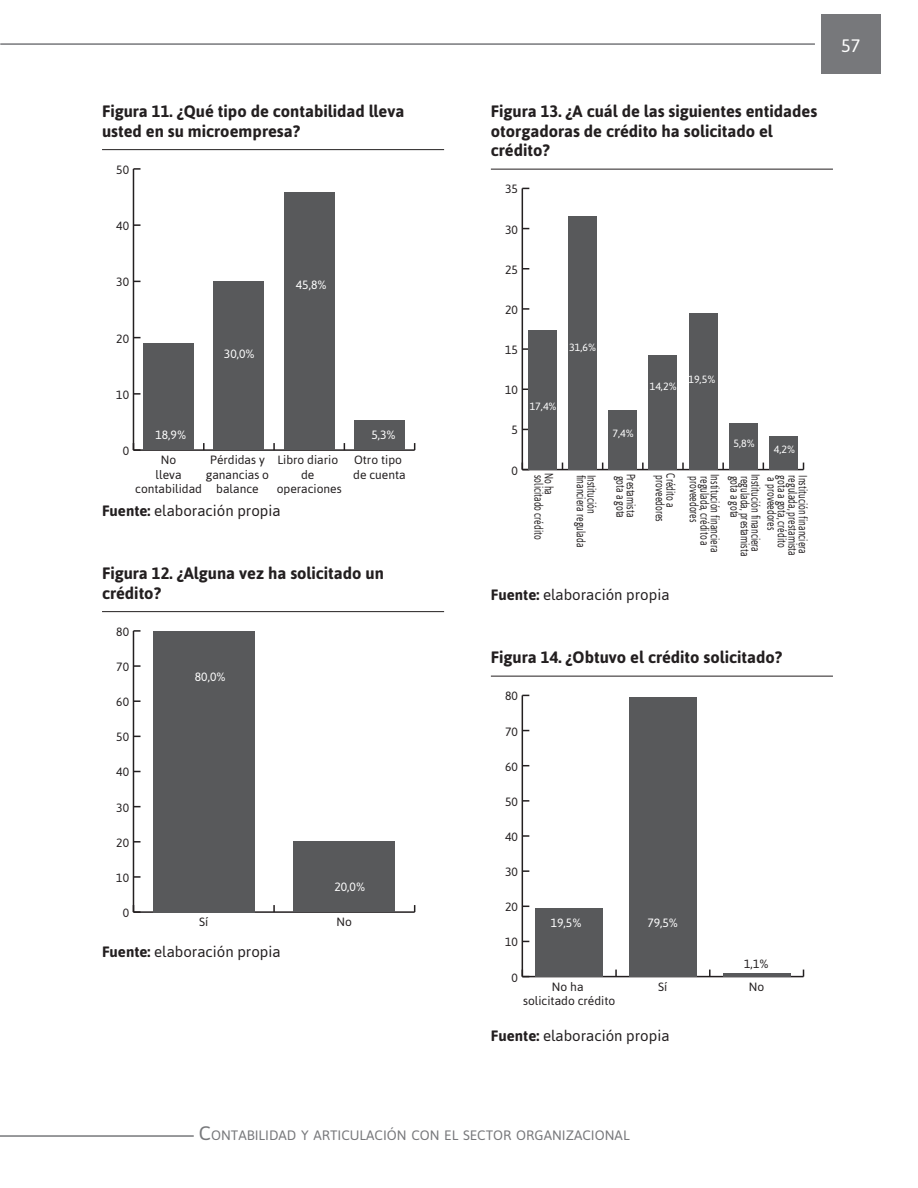
<style>
.page{position:relative;width:918px;height:1188px;background:#fff}
.page>*{position:absolute;margin:0;border:0;box-sizing:border-box;transform-origin:0 0}
.t1{font:18px "Asap";color:#fff}
.t2{font:700 16.5px/19.5px "Asap";color:#231f20}
.t3{font:15px "Asap";color:#231f20}
.t4{font:13.65px "Asap";color:#77787b}
.t5{font:12px "Asap";color:#231f20;scale:.7 1}
.t6{font:12px/14.4px "Asap";color:#231f20;text-align:center}
.t7{font:12px "Asap";color:#fff}
.t8{font:10.5px "Asap";color:#fff}
.s1{font-weight:700}
.s2{font-size:19.5px}
</style>
<div class="page">
<div style="left:821px;top:14px;width:60px;height:59px;background:#77787b"></div>
<hr style="left:0;top:43px;width:815px;height:2px;background:#77787b">
<hr style="left:0;top:1135px;width:194px;height:2px;background:#77787b">
<hr style="left:102px;top:149px;width:342px;height:1px;background:#231f20">
<hr style="left:102px;top:611px;width:342px;height:1px;background:#231f20">
<hr style="left:133px;top:449px;width:282px;height:2px;background:#231f20">
<svg style="left:203px;top:443px;width:2px;height:7px"></svg>
<svg style="left:273px;top:443px;width:2px;height:7px"></svg>
<hr style="left:133px;top:169px;width:1px;height:281px;background:#231f20">
<svg style="left:133px;top:443px;width:8px;height:8px"></svg>
<svg style="left:134px;top:393px;width:7px;height:2px"></svg>
<svg style="left:134px;top:224px;width:7px;height:2px"></svg>
<svg style="left:133px;top:168px;width:8px;height:2px"></svg>
<div style="left:143px;top:344px;width:51px;height:106px;background:#58595b"></div>
<div style="left:214px;top:281px;width:50px;height:169px;background:#58595b"></div>
<div style="left:284px;top:193px;width:51px;height:257px;background:#58595b"></div>
<div style="left:354px;top:420px;width:51px;height:30px;background:#58595b"></div>
<hr style="left:133px;top:911px;width:282px;height:2px;background:#231f20">
<svg style="left:273px;top:905px;width:2px;height:7px"></svg>
<hr style="left:133px;top:631px;width:1px;height:281px;background:#231f20">
<svg style="left:133px;top:905px;width:8px;height:8px"></svg>
<svg style="left:134px;top:876px;width:7px;height:2px"></svg>
<svg style="left:134px;top:841px;width:7px;height:2px"></svg>
<svg style="left:134px;top:700px;width:7px;height:2px"></svg>
<svg style="left:134px;top:665px;width:7px;height:2px"></svg>
<svg style="left:133px;top:630px;width:8px;height:2px"></svg>
<div style="left:153px;top:631px;width:101px;height:281px;background:#58595b"></div>
<div style="left:294px;top:842px;width:101px;height:70px;background:#58595b"></div>
<hr style="left:491px;top:169px;width:342px;height:1px;background:#231f20">
<hr style="left:491px;top:676px;width:342px;height:1px;background:#231f20">
<hr style="left:522px;top:469px;width:282px;height:1px;background:#231f20">
<svg style="left:642px;top:463px;width:2px;height:6px"></svg>
<svg style="left:682px;top:463px;width:2px;height:6px"></svg>
<svg style="left:722px;top:463px;width:2px;height:6px"></svg>
<hr style="left:522px;top:188px;width:1px;height:282px;background:#231f20">
<svg style="left:523px;top:308px;width:6px;height:2px"></svg>
<svg style="left:523px;top:268px;width:6px;height:2px"></svg>
<div style="left:528px;top:330px;width:29px;height:140px;background:#58595b"></div>
<div style="left:568px;top:216px;width:29px;height:254px;background:#58595b"></div>
<div style="left:608px;top:410px;width:29px;height:60px;background:#58595b"></div>
<div style="left:648px;top:356px;width:29px;height:114px;background:#58595b"></div>
<div style="left:689px;top:313px;width:29px;height:157px;background:#58595b"></div>
<div style="left:729px;top:423px;width:29px;height:47px;background:#58595b"></div>
<div style="left:769px;top:436px;width:29px;height:34px;background:#58595b"></div>
<hr style="left:522px;top:976px;width:282px;height:1px;background:#231f20">
<svg style="left:615px;top:970px;width:2px;height:6px"></svg>
<svg style="left:709px;top:970px;width:2px;height:6px"></svg>
<hr style="left:522px;top:695px;width:1px;height:282px;background:#231f20">
<svg style="left:523px;top:870px;width:6px;height:2px"></svg>
<svg style="left:523px;top:835px;width:6px;height:2px"></svg>
<svg style="left:523px;top:800px;width:6px;height:2px"></svg>
<div style="left:535px;top:908px;width:68px;height:69px;background:#58595b"></div>
<div style="left:629px;top:697px;width:68px;height:280px;background:#58595b"></div>
<hr style="left:723px;top:973px;width:67px;height:4px;background:#58595b">
<h2 class="t2" style="left:102px;top:101px;width:304px">Figura 11. ¿Qué tipo de contabilidad lleva usted en su microempresa?</h2>
<p class="t6" style="left:116px;top:162px;width:14px">50</p>
<p class="t6" style="left:116px;top:219px;width:14px">40</p>
<p class="t6" style="left:116px;top:275px;width:14px">30</p>
<p class="t7" style="left:296px;top:278px;width:32px">45,8%</p>
<p class="t6" style="left:116px;top:331px;width:14px">20</p>
<p class="t6" style="left:116px;top:387px;width:14px">10</p>
<p class="t7" style="left:224px;top:347px;width:32px">30,0%</p>
<p class="t7" style="left:155px;top:428px;width:32px">18,9%</p>
<p class="t6" style="left:123px;top:444px;width:8px">0</p>
<p class="t6" style="left:206px;top:453px;width:65px">Pérdidas y ganancias o balance</p>
<p class="t6" style="left:135px;top:453px;width:68px">No<br>lleva contabilidad</p>
<p class="t6" style="left:277px;top:453px;width:67px">Libro diario de operaciones</p>
<p class="t3" style="left:102px;top:502px;width:180px"><span class="s1">Fuente:</span> elaboración propia</p>
<p class="t7" style="left:371px;top:428px;width:26px">5,3%</p>
<p class="t6" style="left:353px;top:453px;width:54px;text-align:left">Otro tipo de cuenta</p>
<h2 class="t2" style="left:102px;top:563px;width:283px">Figura 12. ¿Alguna vez ha solicitado un crédito?</h2>
<p class="t6" style="left:116px;top:624px;width:14px">80</p>
<p class="t6" style="left:116px;top:659px;width:14px">70</p>
<p class="t6" style="left:116px;top:695px;width:14px">60</p>
<p class="t6" style="left:116px;top:730px;width:14px">50</p>
<p class="t6" style="left:116px;top:765px;width:14px">40</p>
<p class="t6" style="left:116px;top:800px;width:14px">30</p>
<p class="t6" style="left:116px;top:835px;width:14px">20</p>
<p class="t6" style="left:116px;top:870px;width:14px">10</p>
<p class="t6" style="left:123px;top:906px;width:8px">0</p>
<p class="t7" style="left:195px;top:670px;width:32px">80,0%</p>
<p class="t7" style="left:334px;top:880px;width:32px">20,0%</p>
<p class="t6" style="left:199px;top:915px;width:11px">Sí</p>
<p class="t6" style="left:337px;top:915px;width:17px">No</p>
<p class="t3" style="left:102px;top:943px;width:180px"><span class="s1">Fuente:</span> elaboración propia</p>
<h2 class="t2" style="left:491px;top:101px;width:328px">Figura 13. ¿A cuál de las siguientes entidades otorgadoras de crédito ha solicitado el crédito?</h2>
<p class="t6" style="left:505px;top:182px;width:14px">35</p>
<p class="t6" style="left:505px;top:222px;width:14px">30</p>
<p class="t6" style="left:505px;top:262px;width:14px">25</p>
<p class="t6" style="left:505px;top:302px;width:14px">20</p>
<p class="t6" style="left:505px;top:342px;width:14px">15</p>
<p class="t6" style="left:505px;top:383px;width:14px">10</p>
<p class="t6" style="left:512px;top:423px;width:8px">5</p>
<p class="t6" style="left:512px;top:463px;width:8px">0</p>
<p class="t8" style="left:569px;top:342px;width:28px">31,6%</p>
<p class="t8" style="left:530px;top:400px;width:28px">17,4%</p>
<p class="t8" style="left:613px;top:427px;width:23px">7,4%</p>
<p class="t8" style="left:650px;top:381px;width:28px">14,2%</p>
<p class="t8" style="left:688px;top:373px;width:28px">19,5%</p>
<p class="t8" style="left:734px;top:438px;width:23px">5,8%</p>
<p class="t8" style="left:774px;top:444px;width:23px">4,2%</p>
<p class="t5" style="left:546px;top:475px;width:94px;rotate:90deg">solicitado crédito</p>
<p class="t5" style="left:556px;top:473px;width:33px;rotate:90deg">No ha</p>
<p class="t5" style="left:588px;top:475px;width:105px;rotate:90deg">financiera regulada</p>
<p class="t5" style="left:599px;top:475px;width:57px;rotate:90deg">Institución</p>
<p class="t5" style="left:628px;top:476px;width:62px;rotate:90deg">gota a gota</p>
<p class="t5" style="left:638px;top:474px;width:64px;rotate:90deg">Prestamista</p>
<p class="t5" style="left:667px;top:475px;width:68px;rotate:90deg">proveedores</p>
<p class="t5" style="left:678px;top:473px;width:50px;rotate:90deg">Crédito a</p>
<p class="t5" style="left:701px;top:476px;width:68px;rotate:90deg">proveedores</p>
<p class="t5" style="left:712px;top:476px;width:101px;rotate:90deg">regulada, crédito a</p>
<p class="t5" style="left:722px;top:474px;width:113px;rotate:90deg">Institución financiera</p>
<p class="t5" style="left:742px;top:476px;width:62px;rotate:90deg">gota a gota</p>
<p class="t5" style="left:752px;top:476px;width:117px;rotate:90deg">regulada, prestamista</p>
<p class="t5" style="left:763px;top:474px;width:113px;rotate:90deg">Institución financiera</p>
<p class="t5" style="left:779px;top:477px;width:77px;rotate:90deg">a proveedores</p>
<p class="t5" style="left:789px;top:475px;width:105px;rotate:90deg">gota a gota, crédito</p>
<p class="t5" style="left:800px;top:475px;width:117px;rotate:90deg">regulada, prestamista</p>
<p class="t5" style="left:810px;top:475px;width:113px;rotate:90deg">Institución financiera</p>
<p class="t3" style="left:491px;top:586px;width:180px"><span class="s1">Fuente:</span> elaboración propia</p>
<h2 class="t2" style="left:491px;top:647px;width:293px">Figura 14. ¿Obtuvo el crédito solicitado?</h2>
<p class="t6" style="left:505px;top:689px;width:14px">80</p>
<p class="t6" style="left:505px;top:724px;width:14px">70</p>
<p class="t6" style="left:505px;top:759px;width:14px">60</p>
<p class="t6" style="left:505px;top:794px;width:14px">50</p>
<p class="t6" style="left:505px;top:829px;width:14px">40</p>
<p class="t6" style="left:505px;top:865px;width:14px">30</p>
<p class="t6" style="left:505px;top:900px;width:14px">20</p>
<p class="t6" style="left:505px;top:935px;width:14px">10</p>
<p class="t7" style="left:551px;top:916px;width:32px">19,5%</p>
<p class="t7" style="left:647px;top:916px;width:32px">79,5%</p>
<p class="t6" style="left:744px;top:956px;width:26px">1,1%</p>
<p class="t6" style="left:512px;top:970px;width:8px">0</p>
<p class="t6" style="left:552px;top:979px;width:33px">No ha</p>
<p class="t6" style="left:658px;top:979px;width:11px">Sí</p>
<p class="t6" style="left:749px;top:979px;width:17px">No</p>
<p class="t6" style="left:523px;top:994px;width:94px">solicitado crédito</p>
<p class="t3" style="left:491px;top:1027px;width:180px"><span class="s1">Fuente:</span> elaboración propia</p>
<h1 class="t1" style="left:841px;top:35px;width:21px">57</h1>
<p class="t4" style="left:199px;top:1127px;width:432px"><span class="s2">C</span>ONTABILIDAD Y ARTICULACIÓN CON EL SECTOR ORGANIZACIONAL</p>
</div>
